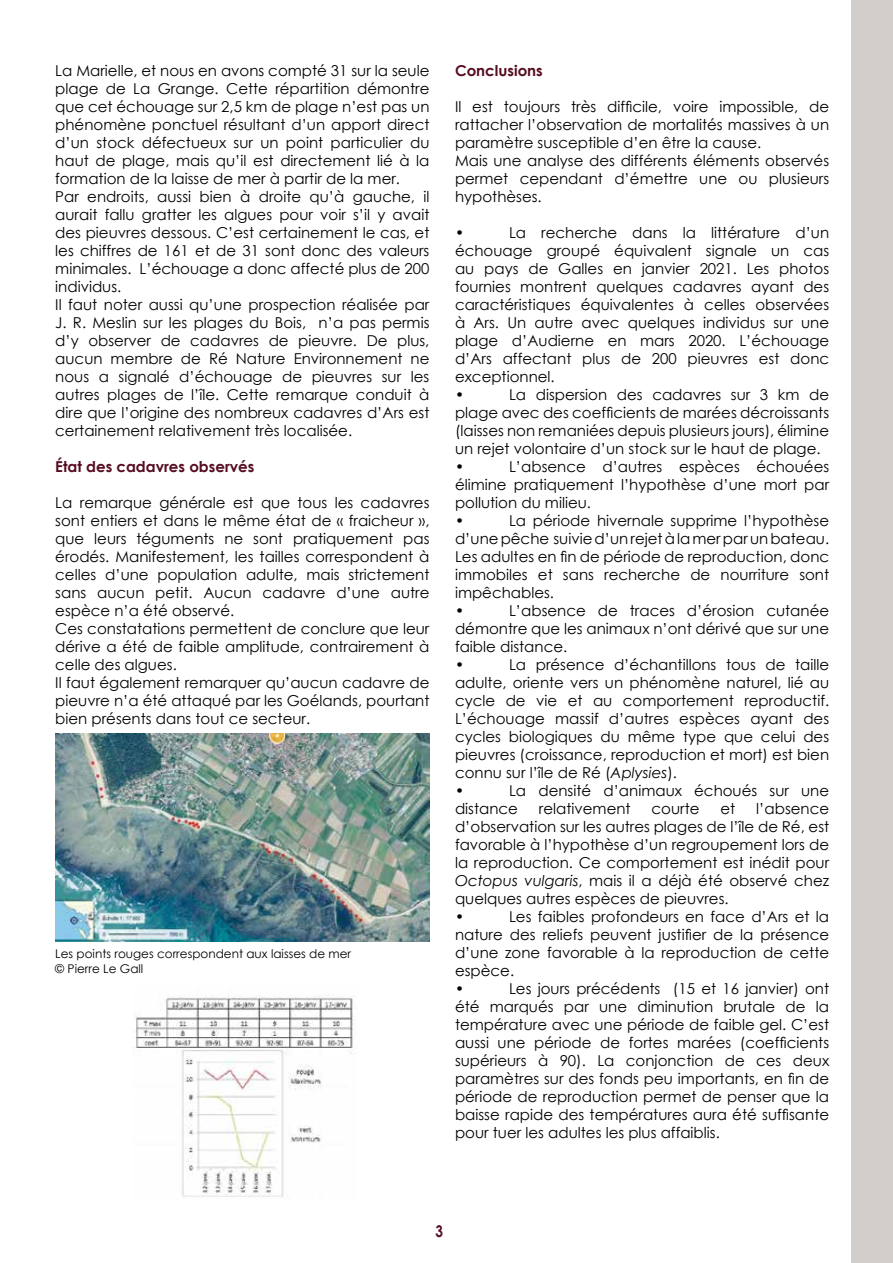
<style>
.page{position:relative;width:893px;height:1263px;background:#fff}
.page>*{position:absolute;margin:0;border:0;box-sizing:border-box;transform-origin:0 0}
.t1{font:700 16.2px "Century Gothic";color:#560d20;scale:.83 1}
.t2{font:15px/18px "Century Gothic";color:#000}
.t3{font:700 15px "Century Gothic";color:#560d20}
.t4{font:12px/14.4px "Century Gothic";color:#000}
.s1{font-style:italic}
</style>
<div class="page">
<div style="left:852px;top:0;width:41px;height:1263px;background:#d2cecc"></div>
<img style="left:133px;top:995px;width:223px;height:202px">
<img style="left:55px;top:733px;width:374px;height:208px">
<p class="t2" style="left:55px;top:61px;width:376px">La Marielle, et nous en avons compté 31 sur la seule plage de La Grange. Cette répartition démontre que cet échouage sur 2,5 km de plage n’est pas un phénomène ponctuel résultant d’un apport direct d’un stock défectueux sur un point particulier du haut de plage, mais qu’il est directement lié à la formation de la laisse de mer à partir de la mer.<br>Par endroits, aussi bien à droite qu’à gauche, il aurait fallu gratter les algues pour voir s’il y avait des pieuvres dessous. C’est certainement le cas, et les chiffres de 161 et de 31 sont donc des valeurs minimales. L’échouage a donc affecté plus de 200 individus.<br>Il faut noter aussi qu’une prospection réalisée par J. R. Meslin sur les plages du Bois, n’a pas permis d’y observer de cadavres de pieuvre. De plus, aucun membre de Ré Nature Environnement ne nous a signalé d’échouage de pieuvres sur les autres plages de l’île. Cette remarque conduit à dire que l’origine des nombreux cadavres d’Ars est certainement relativement très localisée.</p>
<p class="t3" style="left:55px;top:455px;width:201px">État des cadavres observés</p>
<p class="t2" style="left:55px;top:493px;width:376px">La remarque générale est que tous les cadavres sont entiers et dans le même état de « fraicheur », que leurs téguments ne sont pratiquement pas érodés. Manifestement, les tailles correspondent à celles d’une population adulte, mais strictement sans aucun petit. Aucun cadavre d’une autre espèce n’a été observé.<br>Ces constatations permettent de conclure que leur dérive a été de faible amplitude, contrairement à celle des algues.<br>Il faut également remarquer qu’aucun cadavre de pieuvre n’a été attaqué par les Goélands, pourtant bien présents dans tout ce secteur.</p>
<p class="t4" style="left:55px;top:947px;width:297px">Les points rouges correspondent aux laisses de mer © Pierre Le Gall</p>
<p class="t3" style="left:455px;top:59px;width:89px">Conclusions</p>
<p class="t2" style="left:455px;top:97px;width:376px">Il est toujours très difficile, voire impossible, de rattacher l’observation de mortalités massives à un paramètre susceptible d’en être la cause.<br>Mais une analyse des différents éléments observés permet cependant d’émettre une ou plusieurs hypothèses.</p>
<p class="t2" style="left:455px;top:223px;width:11px">•</p>
<p class="t2" style="left:455px;top:223px;width:376px;text-indent:54px">La recherche dans la littérature d’un échouage groupé équivalent signale un cas au pays de Galles en janvier 2021. Les photos fournies montrent quelques cadavres ayant des caractéristiques équivalentes à celles observées à Ars. Un autre avec quelques individus sur une plage d’Audierne en mars 2020. L’échouage d’Ars affectant plus de 200 pieuvres est donc exceptionnel.<br>•</p>
<p class="t2" style="left:455px;top:385px;width:376px;text-indent:54px">La dispersion des cadavres sur 3 km de plage avec des coefficients de marées décroissants (laisses non remaniées depuis plusieurs jours), élimine un rejet volontaire d’un stock sur le haut de plage. •</p>
<p class="t2" style="left:455px;top:457px;width:376px;text-indent:54px">L’absence d’autres espèces échouées élimine pratiquement l’hypothèse d’une mort par pollution du milieu.<br>•</p>
<p class="t2" style="left:455px;top:511px;width:376px;text-indent:54px">La période hivernale supprime l’hypothèse d’une pêche suivie d’un rejet à la mer par un bateau.<br>Les adultes en fin de période de reproduction, donc immobiles et sans recherche de nourriture sont impêchables.<br>•</p>
<p class="t2" style="left:455px;top:601px;width:376px;text-indent:54px">L’absence de traces d’érosion cutanée démontre que les animaux n’ont dérivé que sur une faible distance.<br>•</p>
<p class="t2" style="left:455px;top:655px;width:376px;text-indent:54px">La présence d’échantillons tous de taille adulte, oriente vers un phénomène naturel, lié au cycle de vie et au comportement reproductif.<br>L’échouage massif d’autres espèces ayant des cycles biologiques du même type que celui des pieuvres (croissance, reproduction et mort) est bien connu sur l’île de Ré (<span class="s1">Aplysies</span>).<br>•</p>
<p class="t2" style="left:455px;top:781px;width:376px;text-indent:54px">La densité d’animaux échoués sur une distance</p>
<p class="t2" style="left:539px;top:799px;width:93px">relativement</p>
<p class="t2" style="left:652px;top:799px;width:49px">courte</p>
<p class="t2" style="left:720px;top:799px;width:16px">et</p>
<p class="t2" style="left:455px;top:799px;width:376px;text-indent:301px">l’absence d’observation sur les autres plages de l’île de Ré, est favorable à l’hypothèse d’un regroupement lors de la reproduction. Ce comportement est inédit pour <span class="s1">Octopus vulgaris</span>, mais il a déjà été observé chez quelques autres espèces de pieuvres.<br>•</p>
<p class="t2" style="left:455px;top:907px;width:376px;text-indent:54px">Les faibles profondeurs en face d’Ars et la nature des reliefs peuvent justifier de la présence d’une zone favorable à la reproduction de cette espèce.<br>•</p>
<p class="t2" style="left:455px;top:979px;width:376px;text-align:justify;text-indent:54px">Les jours précédents (15 et 16 janvier) ont été marqués par une diminution brutale de la température avec une période de faible gel. C’est aussi une période de fortes marées (coefficients supérieurs à 90). La conjonction de ces deux paramètres sur des fonds peu importants, en fin de période de reproduction permet de penser que la baisse rapide des températures aura été suffisante pour tuer les adultes les plus affaiblis.</p>
<p class="t1" style="left:435px;top:1218px;width:11px">3</p>
</div>
